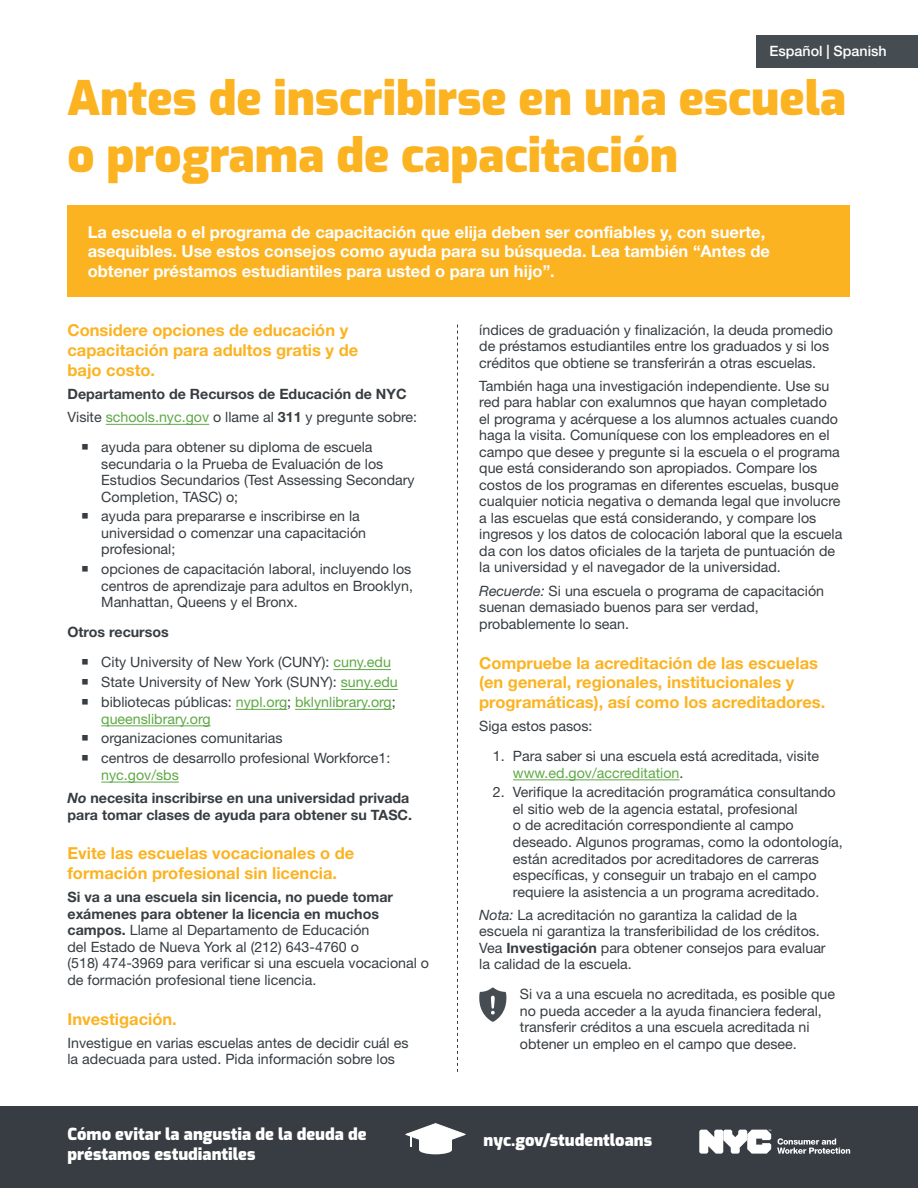
<style>
.page{position:relative;width:918px;height:1188px;background:#fff}
.page>*{position:absolute;margin:0;border:0;box-sizing:border-box;transform-origin:0 0}
.t1{font:900 47.25px/56.7px "Exo";color:#fcb322}
.t2{font:700 16.5px/19.6px "Helvetica Neue LT Std";color:#fcb322}
.t3{font:700 16.5px/19.6px "Helvetica Neue LT Std";color:#fff}
.t4{font:900 16.5px/19.8px "Exo";color:#fff}
.t5{font:14.25px/16.5px "Helvetica Neue LT Std";color:#373d42}
.t6{font:700 14.25px/23.2px "Helvetica Neue LT Std";color:#373d42}
.t7{font:14.25px "Helvetica Neue LT Std";color:#5ea945}
.t8{font:500 14.25px "Helvetica Neue LT Std";color:#fff}
.s1{font-weight:400}
.s2{font-weight:400;color:#5ea945}
.s3{font-weight:700}
.s4{color:#5ea945}
.s5{font-style:italic}
</style>
<div class="page">
<hr style="left:106px;top:424px;width:103px;height:1px;background:#5ea945">
<hr style="left:333px;top:669px;width:58px;height:1px;background:#5ea945">
<hr style="left:341px;top:689px;width:57px;height:1px;background:#5ea945">
<hr style="left:236px;top:709px;width:51px;height:1px;background:#5ea945">
<hr style="left:295px;top:709px;width:97px;height:1px;background:#5ea945">
<hr style="left:101px;top:725px;width:110px;height:1px;background:#5ea945">
<hr style="left:101px;top:782px;width:78px;height:1px;background:#5ea945">
<div style="left:68px;top:205px;width:782px;height:92px;background:#fcb322"></div>
<hr style="left:513px;top:780px;width:166px;height:1px;background:#5ea945">
<svg style="left:479px;top:988px;width:27px;height:34px"></svg>
<svg style="left:457px;top:325px;width:1px;height:747px"></svg>
<div style="left:756px;top:35px;width:162px;height:33px;background:#464d52"></div>
<div style="left:0;top:1106px;width:918px;height:82px;background:#373d42"></div>
<div style="left:419px;top:1146px;width:33px;height:8px;background:#fff;border-radius:50%"></div>
<div style="left:419px;top:1136px;width:33px;height:14px;background:#fff"></div>
<svg style="left:406px;top:1123px;width:60px;height:23px"></svg>
<svg style="left:699px;top:1130px;width:72px;height:24px"></svg>
<svg style="left:777px;top:1138px;width:73px;height:16px"></svg>
<p class="t8" style="left:770px;top:43px;width:119px">Español | Spanish</p>
<h1 class="t1" style="left:68px;top:66px;width:780px">Antes de inscribirse en una escuela o programa de capacitación</h1>
<p class="t3" style="left:88px;top:222px;width:684px">La escuela o el programa de capacitación que elija deben ser confiables y, con suerte, asequibles. Use estos consejos como ayuda para su búsqueda. Lea también “Antes de obtener préstamos estudiantiles para usted o para un hijo”.</p>
<p class="t2" style="left:68px;top:320px;width:292px">Considere opciones de educación y capacitación para adultos gratis y de bajo costo.</p>
<p class="t6" style="left:68px;top:382px;width:351px">Departamento de Recursos de Educación de NYC<br><span class="s1">Visite</span> <span class="s2">schools.nyc.gov</span> <span class="s1">o llame al</span> 311 <span class="s1">y pregunte sobre:</span></p>
<p class="t5" style="left:101px;top:439px;width:315px">ayuda para obtener su diploma de escuela secundaria o la Prueba de Evaluación de los Estudios Secundarios (Test Assessing Secondary Completion, TASC) o;</p>
<p class="t5" style="left:101px;top:508px;width:266px">ayuda para prepararse e inscribirse en la universidad o comenzar una capacitación profesional;</p>
<p class="t5" style="left:101px;top:561px;width:313px;text-align:justify">opciones de capacitación laboral, incluyendo los centros de aprendizaje para adultos en Brooklyn, Manhattan, Queens y el Bronx.</p>
<p class="t5" style="left:101px;top:617px;width:291px;line-height:30px;text-indent:-34px"><span class="s3">Otros recursos<br></span>City University of New York (CUNY): <span class="s4">cuny.edu</span></p>
<p class="t5" style="left:101px;top:672px;width:298px;line-height:20px">State University of New York (SUNY): <span class="s4">suny.edu </span>bibliotecas públicas: <span class="s4">nypl.org</span>; <span class="s4">bklynlibrary.org</span>;</p>
<p class="t7" style="left:101px;top:710px;width:111px">queenslibrary.org</p>
<p class="t5" style="left:101px;top:728px;width:291px;line-height:20px">organizaciones comunitarias<br>centros de desarrollo profesional Workforce1:</p>
<p class="t6" style="left:68px;top:763px;width:343px;text-indent:34px"><span class="s2">nyc.gov/sbs<br></span><span class="s5">No</span> necesita inscribirse en una universidad privada</p>
<p class="t6" style="left:68px;top:803px;width:346px">para tomar clases de ayuda para obtener su TASC.</p>
<p class="t2" style="left:68px;top:843px;width:288px">Evite las escuelas vocacionales o de formación profesional sin licencia.</p>
<p class="t5" style="left:68px;top:889px;width:363px"><span class="s3">Si va a una escuela sin licencia, no puede tomar exámenes para obtener la licencia en muchos campos.</span> Llame al Departamento de Educación<br>del Estado de Nueva York al (212) 643-4760 o<br>(518) 474-3969 para verificar si una escuela vocacional o de formación profesional tiene licencia.</p>
<p class="t2" style="left:68px;top:1009px;width:111px">Investigación.</p>
<p class="t5" style="left:68px;top:1034px;width:342px">Investigue en varias escuelas antes de decidir cuál es la adecuada para usted. Pida información sobre los</p>
<p class="t4" style="left:67px;top:1123px;width:301px">Cómo evitar la angustia de la deuda de préstamos estudiantiles</p>
<p class="t5" style="left:479px;top:321px;width:355px">índices de graduación y finalización, la deuda promedio de préstamos estudiantiles entre los graduados y si los créditos que obtiene se transferirán a otras escuelas.</p>
<p class="t5" style="left:479px;top:377px;width:365px">También haga una investigación independiente. Use su red para hablar con exalumnos que hayan completado<br>el programa y acérquese a los alumnos actuales cuando haga la visita. Comuníquese con los empleadores en el campo que desee y pregunte si la escuela o el programa que está considerando son apropiados. Compare los costos de los programas en diferentes escuelas, busque cualquier noticia negativa o demanda legal que involucre a las escuelas que está considerando, y compare los ingresos y los datos de colocación laboral que la escuela da con los datos oficiales de la tarjeta de puntuación de la universidad y el navegador de la universidad.</p>
<p class="t5" style="left:479px;top:582px;width:346px"><span class="s5">Recuerde:</span> Si una escuela o programa de capacitación suenan demasiado buenos para ser verdad, probablemente lo sean.</p>
<p class="t2" style="left:479px;top:653px;width:348px">Compruebe la acreditación de las escuelas (en general, regionales, institucionales y programáticas), así como los acreditadores.</p>
<p class="t5" style="left:479px;top:718px;width:115px">Siga estos pasos:</p>
<p class="t5" style="left:513px;top:748px;width:308px;text-indent:-20px">1. Para saber si una escuela está acreditada, visite <span class="s4">www.ed.gov/accreditation</span>.</p>
<p class="t5" style="left:513px;top:784px;width:331px;text-indent:-20px">2. Verifique la acreditación programática consultando el sitio web de la agencia estatal, profesional<br>o de acreditación correspondiente al campo deseado. Algunos programas, como la odontología, están acreditados por acreditadores de carreras específicas, y conseguir un trabajo en el campo requiere la asistencia a un programa acreditado.</p>
<p class="t5" style="left:479px;top:906px;width:348px"><span class="s5">Nota:</span> La acreditación no garantiza la calidad de la escuela ni garantiza la transferibilidad de los créditos.<br>Vea <span class="s3">Investigación</span> para obtener consejos para evaluar la calidad de la escuela.</p>
<p class="t5" style="left:520px;top:986px;width:317px">Si va a una escuela no acreditada, es posible que no pueda acceder a la ayuda financiera federal, transferir créditos a una escuela acreditada ni obtener un empleo en el campo que desee.</p>
<p class="t4" style="left:483px;top:1129px;width:170px">nyc.gov/studentloans</p>
</div>
